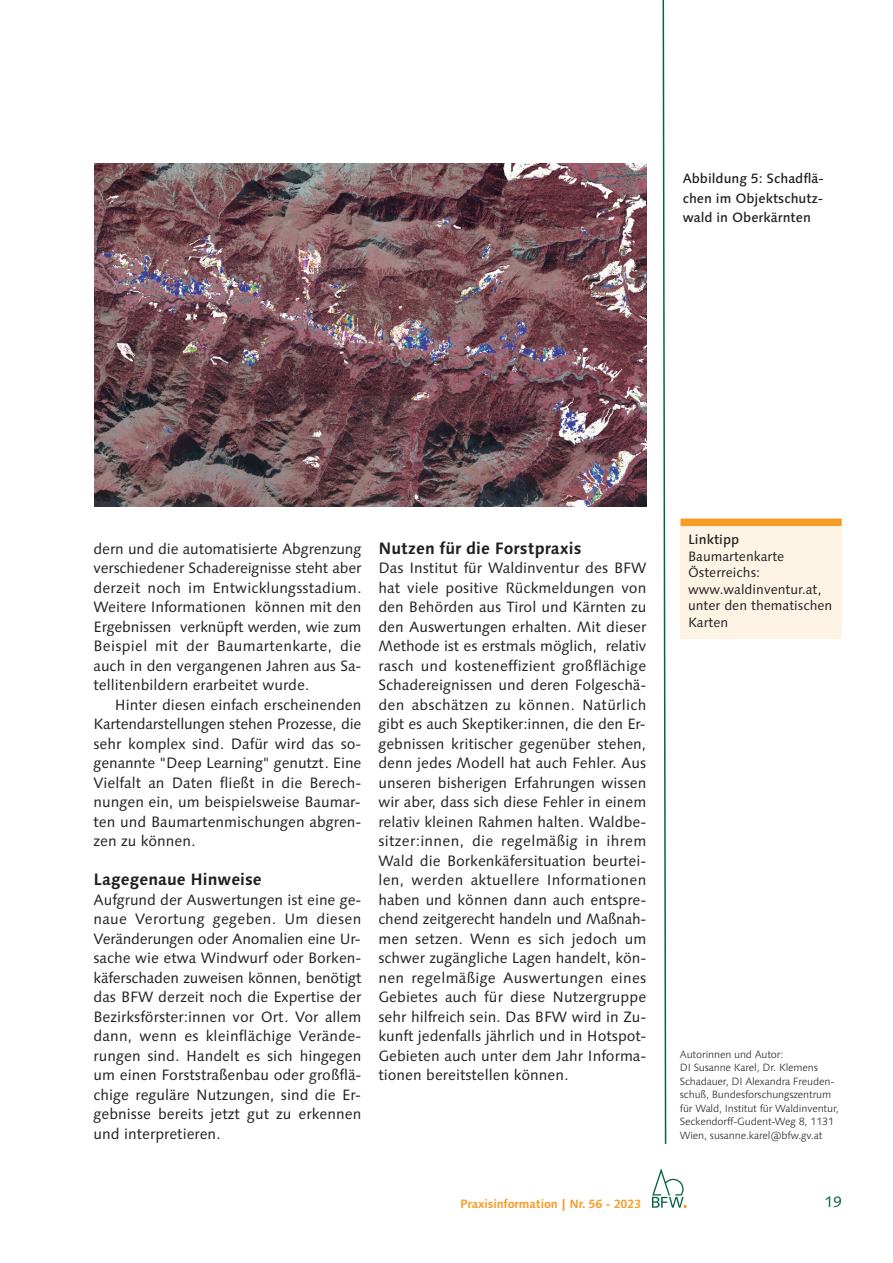
<style>
.page{position:relative;width:893px;height:1263px;background:#fff}
.page>*{position:absolute;margin:0;border:0;box-sizing:border-box;transform-origin:0 0}
.t1{font:700 16.5px "Linotype Syntax Com";color:#231f20}
.t2{font:15px/19.5px "Linotype Syntax Com";color:#231f20;text-align:justify}
.t3{font:15px "Linotype Syntax Com";color:#07623e}
.t4{font:13.5px/16.5px "Linotype Syntax Com";color:#231f20}
.t5{font:500 13.5px/19.5px "Linotype Syntax Com";color:#231f20;text-align:justify}
.t6{font:700 12px "Linotype Syntax Com";letter-spacing:-.015em;color:#f89c27}
.t7{font:300 10.5px/13.5px "Linotype Syntax Com";letter-spacing:-.015em;color:#231f20}
</style>
<div class="page">
<svg style="left:662px;top:0;width:5px;height:1144px"></svg>
<svg style="left:652px;top:1168px;width:35px;height:40px"></svg>
<div style="left:681px;top:520px;width:161px;height:119px;background:#fef4e6"></div>
<div style="left:681px;top:518px;width:161px;height:8px;background:#f89c27"></div>
<img style="left:95px;top:164px;width:551px;height:342px">
<p class="t5" style="left:683px;top:169px;width:143px">Abbildung 5: Schadflä&shy;chen im Objektschutz&shy;wald in Oberkärnten</p>
<p class="t2" style="left:94px;top:539px;width:269px">dern und die automatisierte Abgrenzung verschiedener Schadereignisse steht aber derzeit noch im Entwicklungsstadium.<br>Weitere Informationen können mit den Ergebnissen verknüpft werden, wie zum Beispiel mit der Baumartenkarte, die auch in den vergangenen Jahren aus Sa&shy;tellitenbildern erarbeitet wurde.</p>
<p class="t2" style="left:94px;top:695px;width:269px;text-indent:21px">Hinter diesen einfach erscheinenden Kartendarstellungen stehen Prozesse, die sehr komplex sind. Dafür wird das so&shy;genannte "Deep Learning" genutzt. Eine Vielfalt an Daten fließt in die Berech&shy;nungen ein, um beispielsweise Baumar&shy;ten und Baumartenmischungen abgren&shy;zen zu können.</p>
<p class="t1" style="left:94px;top:869px;width:170px">Lagegenaue Hinweise</p>
<p class="t2" style="left:94px;top:890px;width:269px">Aufgrund der Auswertungen ist eine ge&shy;naue Verortung gegeben. Um diesen Veränderungen oder Anomalien eine Ur&shy;sache wie etwa Windwurf oder Borken&shy;käferschaden zuweisen können, benötigt das BFW derzeit noch die Expertise der Bezirksförster:innen vor Ort. Vor allem dann, wenn es kleinflächige Verände&shy;rungen sind. Handelt es sich hingegen um einen Forststraßenbau oder großflä&shy;chige reguläre Nutzungen, sind die Er&shy;gebnisse bereits jetzt gut zu erkennen und interpretieren.</p>
<p class="t1" style="left:378px;top:538px;width:205px">Nutzen für die Forstpraxis</p>
<p class="t2" style="left:378px;top:558px;width:269px">Das Institut für Waldinventur des BFW hat viele positive Rückmeldungen von den Behörden aus Tirol und Kärnten zu den Auswertungen erhalten. Mit dieser Methode ist es erstmals möglich, relativ rasch und kosteneffizient großflächige Schadereignissen und deren Folgeschä&shy;den abschätzen zu können. Natürlich gibt es auch Skeptiker:innen, die den Er&shy;gebnissen kritischer gegenüber stehen, denn jedes Modell hat auch Fehler. Aus unseren bisherigen Erfahrungen wissen wir aber, dass sich diese Fehler in einem relativ kleinen Rahmen halten. Waldbe&shy;sitzer:innen, die regelmäßig in ihrem Wald die Borkenkäfersituation beurtei&shy;len, werden aktuellere Informationen haben und können dann auch entspre&shy;chend zeitgerecht handeln und Maßnah&shy;men setzen. Wenn es sich jedoch um schwer zugängliche Lagen handelt, kön&shy;nen regelmäßige Auswertungen eines Gebietes auch für diese Nutzergruppe sehr hilfreich sein. Das BFW wird in Zu&shy;kunft jedenfalls jährlich und in Hotspot-Gebieten auch unter dem Jahr Informa&shy;tionen bereitstellen können.</p>
<p class="t5" style="left:688px;top:530px;width:53px">Linktipp</p>
<p class="t4" style="left:688px;top:548px;width:146px">Baumartenkarte<br>Österreichs: www.waldinventur.at, unter den thematischen<br>Karten</p>
<p class="t7" style="left:680px;top:1047px;width:160px">Autorinnen und Autor:<br>DI Susanne Karel, Dr. Klemens<br>Schadauer, DI Alexandra Freuden&shy;schuß, Bundesforschungszentrum für Wald, Institut für Waldinventur,<br>Seckendorff-Gudent-Weg 8, 1131<br>Wien, susanne.karel@bfw.gv.at</p>
<p class="t6" style="left:460px;top:1196px;width:182px">Praxisinformation | Nr. 56 - 2023</p>
<p class="t3" style="left:824px;top:1192px;width:19px">19</p>
</div>
